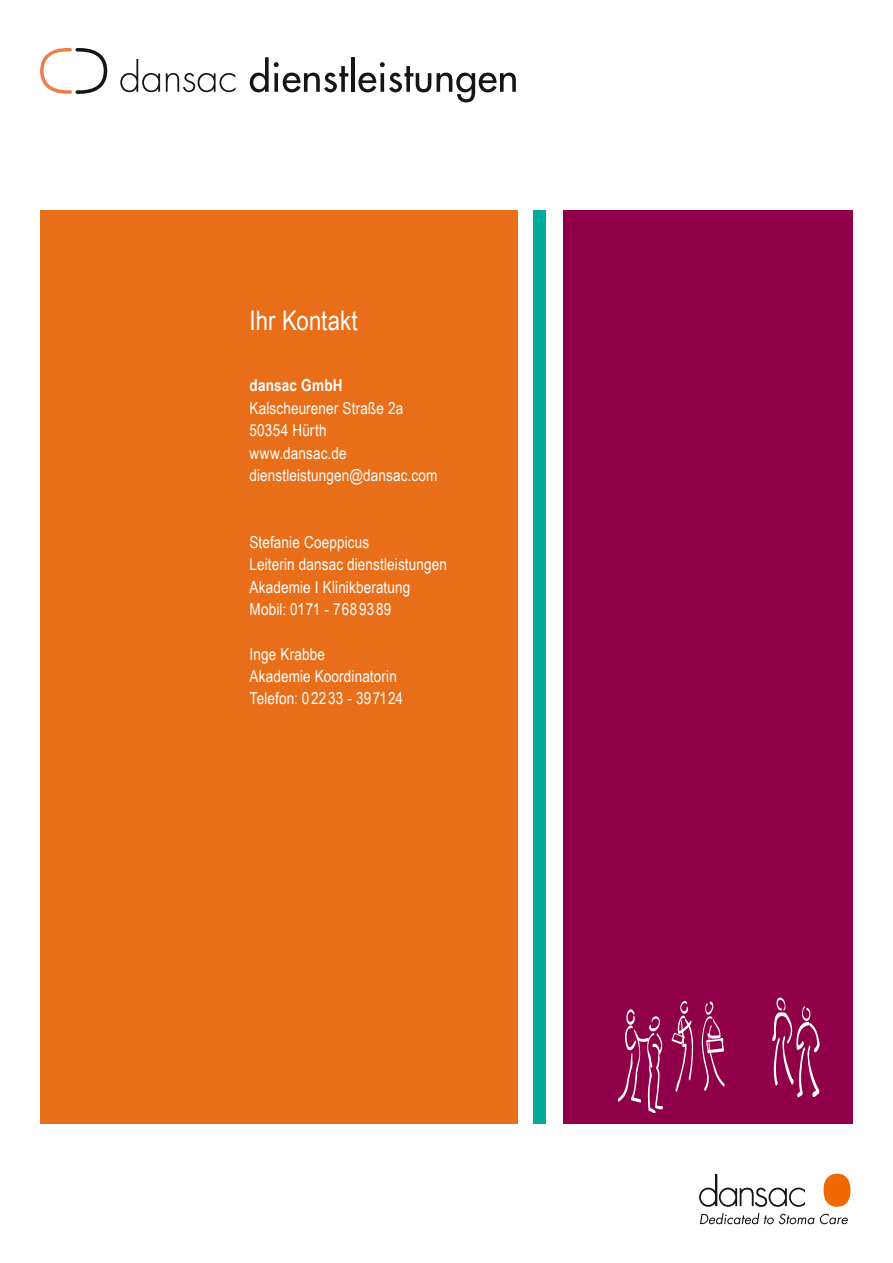
<style>
.page{position:relative;width:893px;height:1263px;background:#fff}
.page>*{position:absolute;margin:0;border:0;box-sizing:border-box;transform-origin:0 0}
.t1{font:27px "Arial Narrow";letter-spacing:.005em;color:#fff}
.t2{font:16.5px/22.4px "Arial Narrow";letter-spacing:.01em;color:#fff}
.t3{font:700 16.5px "Arial Narrow";letter-spacing:.015em;color:#fff}
</style>
<div class="page">
<div style="left:40px;top:210px;width:478px;height:914px;background:#e96e19"></div>
<div style="left:563px;top:210px;width:289px;height:914px;background:#8f0048"></div>
<div style="left:533px;top:210px;width:13px;height:914px;background:#00ab9c"></div>
<svg style="left:120px;top:59px;width:40px;height:33px"></svg>
<svg style="left:166px;top:73px;width:70px;height:19px"></svg>
<svg style="left:250px;top:57px;width:98px;height:35px"></svg>
<hr style="left:351px;top:57px;width:3px;height:35px;background:#161514">
<svg style="left:358px;top:62px;width:73px;height:30px"></svg>
<svg style="left:437px;top:73px;width:79px;height:29px"></svg>
<svg style="left:40px;top:48px;width:67px;height:46px"></svg>
<svg style="left:699px;top:1174px;width:106px;height:33px"></svg>
<div style="left:823px;top:1174px;width:27px;height:33px;background:#ef6800;border-radius:50%"></div>
<svg style="left:700px;top:1213px;width:148px;height:11px"></svg>
<svg style="left:617px;top:1009px;width:46px;height:104px"></svg>
<svg style="left:701px;top:1001px;width:24px;height:90px"></svg>
<svg style="left:671px;top:1001px;width:22px;height:91px"></svg>
<svg style="left:772px;top:997px;width:48px;height:101px"></svg>
<h1 class="t1" style="left:249px;top:300px;width:110px">Ihr Kontakt</h1>
<p class="t3" style="left:249px;top:373px;width:95px">dansac GmbH</p>
<p class="t2" style="left:249px;top:396px;width:189px">Kalscheurener Straße 2a<br>50354 Hürth<br>www.dansac.de dienstleistungen@dansac.com</p>
<p class="t2" style="left:249px;top:530px;width:199px">Stefanie Coeppicus<br>Leiterin dansac dienstleistungen<br>Akademie I Klinikberatung<br>Mobil: 0171 - 7689389</p>
<p class="t2" style="left:249px;top:642px;width:155px">Inge Krabbe<br>Akademie Koordinatorin<br>Telefon: 02233 - 397124</p>
</div>
